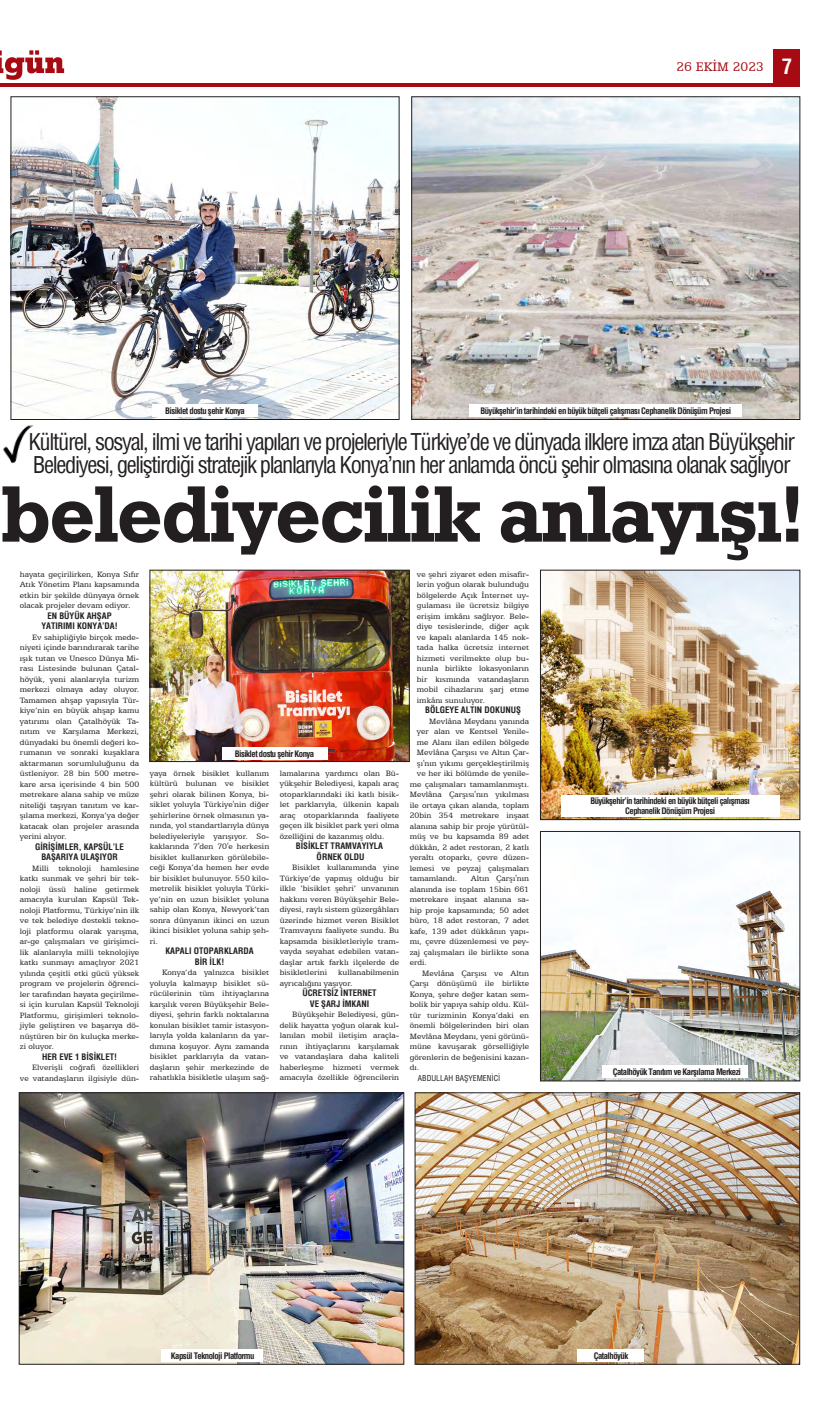
<style>
.page{position:relative;width:831px;height:1414px;background:#fff}
.page>*{position:absolute;margin:0;border:0;box-sizing:border-box;transform-origin:0 0}
.ana{font:79.62px "Geometric Slab 712 BT Bold A";letter-spacing:-.01em;color:#231f20}
.üst_ana_baslık{font:condensed 22.57px/23.4px "Helvetica";letter-spacing:-.06em;color:#231f20}
.t1{font:700 condensed 21px "Helvetica";color:#fff}
.t2{font:14px "Egyptian 505 BT";color:#a70a12}
.metin{font:8.75px/10.5px "Egyptian 505 BT";color:#231f20;text-align:justify}
.ara_bas{font:700 condensed 8.75px "Helvetica";letter-spacing:-.06em;color:#231f20}
.ara_bas-2{font:700 condensed 8.75px "Helvetica";color:#231f20}
.metin-2{font:condensed 7.88px "Helvetica";color:#231f20}
</style>
<div class="page">
<hr style="left:0;top:83px;width:121px;height:4px;background:#a70a12">
<svg style="left:0;top:50px;width:64px;height:30px"></svg>
<div style="left:774px;top:50px;width:26px;height:35px;background:#a70a12"></div>
<hr style="left:31px;top:83px;width:769px;height:4px;background:#a70a12">
<img style="left:13px;top:99px;width:384px;height:319px">
<div style="left:11px;top:97px;width:388px;height:323px;border:1px solid #231f20"></div>
<img style="left:414px;top:99px;width:384px;height:319px">
<div style="left:412px;top:97px;width:388px;height:323px;border:1px solid #231f20"></div>
<img style="left:542px;top:572px;width:256px;height:246px">
<div style="left:540px;top:570px;width:260px;height:250px;border:1px solid #231f20"></div>
<img style="left:542px;top:833px;width:256px;height:246px">
<div style="left:540px;top:831px;width:260px;height:250px;border:1px solid #231f20"></div>
<img style="left:21px;top:1095px;width:381px;height:267px">
<div style="left:19px;top:1093px;width:385px;height:271px;border:1px solid #231f20"></div>
<img style="left:417px;top:1095px;width:381px;height:267px">
<div style="left:415px;top:1093px;width:385px;height:271px;border:1px solid #231f20"></div>
<img style="left:152px;top:572px;width:255px;height:188px">
<div style="left:150px;top:570px;width:259px;height:192px;border:1px solid #231f20"></div>
<div style="left:152px;top:404px;width:106px;height:12px;background:#fff"></div>
<div style="left:222px;top:747px;width:105px;height:13px;background:#fff"></div>
<div style="left:469px;top:404px;width:273px;height:12px;background:#fff"></div>
<div style="left:561px;top:795px;width:218px;height:22px;background:#fff"></div>
<div style="left:161px;top:1349px;width:101px;height:13px;background:#fff"></div>
<div style="left:577px;top:1349px;width:66px;height:13px;background:#fff"></div>
<div style="left:602px;top:1065px;width:146px;height:13px;background:#fff"></div>
<img style="left:3px;top:425px;width:30px;height:39px">
<p class="ara_bas" style="left:165px;top:405px;width:81px">Bisiklet dostu şehir Konya</p>
<p class="t2" style="left:676px;top:59px;width:89px">26 EKİM 2023</p>
<p class="t1" style="left:782px;top:53px;width:12px">7</p>
<p class="ara_bas" style="left:480px;top:405px;width:252px">Büyükşehir’in tarihindeki en büyük bütçeli çalışması Cephanelik Dönüşüm Projesi</p>
<p class="üst_ana_baslık" style="left:28px;top:429px;width:768px">Kültürel, sosyal, ilmi ve tarihi yapıları ve projeleriyle Türkiye’de ve dünyada ilklere imza atan Büyükşehir<br>Belediyesi, geliştirdiği stratejik planlarıyla Konya’nın her anlamda öncü şehir olmasına olanak sağlıyor</p>
<p class="ana" style="left:2px;top:465px;width:803px">belediyecilik anlayışı!</p>
<p class="metin" style="left:20px;top:569px;width:121px">hayata geçirilirken, Konya Sıfır Atık Yönetim Planı kapsamında etkin bir şekilde dünyaya örnek olacak projeler devam ediyor.</p>
<p class="ara_bas-2" style="left:48px;top:610px;width:65px">EN BÜYÜK AHŞAP</p>
<p class="ara_bas-2" style="left:41px;top:620px;width:78px">YATIRIMI KONYA’DA!</p>
<p class="metin" style="left:20px;top:632px;width:121px;text-indent:12px">Ev sahipliğiyle birçok mede&shy;niyeti içinde barındırarak tarihe ışık tutan ve Unesco Dünya Mi&shy;rası Listesinde bulunan Çatal&shy;höyük, yeni alanlarıyla turizm merkezi olmaya aday oluyor.<br>Tamamen ahşap yapısıyla Tür&shy;kiye’nin en büyük ahşap kamu yatırımı olan Çatalhöyük Ta&shy;nıtım ve Karşılama Merkezi, dünyadaki bu önemli değeri ko&shy;rumanın ve sonraki kuşaklara aktarmanın sorumluluğunu da üstleniyor. 28 bin 500 metre&shy;kare arsa içerisinde 4 bin 500 metrekare alana sahip ve müze niteliği taşıyan tanıtım ve kar&shy;şılama merkezi, Konya’ya değer katacak olan projeler arasında yerini alıyor.</p>
<p class="ara_bas-2" style="left:35px;top:841px;width:90px">GİRİŞİMLER, KAPSÜL’LE</p>
<p class="ara_bas-2" style="left:41px;top:851px;width:78px">BAŞARIYA ULAŞIYOR</p>
<p class="metin" style="left:20px;top:863px;width:121px;text-indent:12px">Milli teknoloji hamlesine katkı sunmak ve şehri bir tek&shy;noloji üssü haline getirmek amacıyla kurulan Kapsül Tek&shy;noloji Platformu, Türkiye’nin ilk ve tek belediye destekli tekno&shy;loji platformu olarak yarışma, ar-ge çalışmaları ve girişimci&shy;lik alanlarıyla milli teknolojiye katkı sunmayı amaçlıyor 2021 yılında çeşitli etki gücü yüksek program ve projelerin öğrenci&shy;ler tarafından hayata geçirilme&shy;si için kurulan Kapsül Teknoloji Platformu, girişimleri teknolo&shy;jiyle geliştiren ve başarıya dö&shy;nüştüren bir ön kuluçka merke&shy;zi oluyor.</p>
<p class="ara_bas-2" style="left:42px;top:1051px;width:76px">HER EVE 1 BİSİKLET!</p>
<p class="metin" style="left:20px;top:1062px;width:121px;text-align:right">Elverişli coğrafi özellikleri<br>ve vatandaşların ilgisiyle dün-</p>
<p class="ara_bas" style="left:235px;top:748px;width:81px">Bisiklet dostu şehir Konya</p>
<p class="metin" style="left:150px;top:768px;width:121px">yaya örnek bisiklet kullanım kültürü bulunan ve bisiklet şehri olarak bilinen Konya, bi&shy;siklet yoluyla Türkiye'nin diğer şehirlerine örnek olmasının ya&shy;nında, yol standartlarıyla dünya belediyeleriyle yarışıyor. So&shy;kaklarında 7'den 70'e herkesin bisiklet kullanırken görülebile&shy;ceği Konya’da hemen her evde bir bisiklet bulunuyor. 550 kilo&shy;metrelik bisiklet yoluyla Türki&shy;ye’nin en uzun bisiklet yoluna sahip olan Konya, Newyork’tan sonra dünyanın ikinci en uzun ikinci bisiklet yoluna sahip şeh&shy;ri.</p>
<p class="ara_bas-2" style="left:165px;top:945px;width:90px">KAPALI OTOPARKLARDA</p>
<p class="ara_bas" style="left:195px;top:956px;width:31px">BİR İLK!</p>
<p class="metin" style="left:150px;top:967px;width:121px;text-indent:12px">Konya’da yalnızca bisiklet yoluyla kalmayıp bisiklet sü&shy;rücülerinin tüm ihtiyaçlarına karşılık veren Büyükşehir Bele&shy;diyesi, şehrin farklı noktalarına konulan bisiklet tamir istasyon&shy;larıyla yolda kalanların da yar&shy;dımına koşuyor. Aynı zamanda bisiklet parklarıyla da vatan&shy;daşların şehir merkezinde de rahatlıkla bisikletle ulaşım sağ-</p>
<p class="metin" style="left:280px;top:768px;width:121px">lamalarına yardımcı olan Bü&shy;yükşehir Belediyesi, kapalı araç otoparklarındaki iki katlı bisik&shy;let parklarıyla, ülkenin kapalı araç otoparklarında faaliyete geçen ilk bisiklet park yeri olma özelliğini de kazanmış oldu.</p>
<p class="ara_bas-2" style="left:296px;top:840px;width:89px">BİSİKLET TRAMVAYIYLA</p>
<p class="ara_bas-2" style="left:317px;top:851px;width:49px">ÖRNEK OLDU</p>
<p class="metin" style="left:280px;top:862px;width:121px;text-indent:12px">Bisiklet kullanımında yine Türkiye’de yapmış olduğu bir ilkle ‘bisiklet şehri’ unvanının hakkını veren Büyükşehir Bele&shy;diyesi, raylı sistem güzergâhları üzerinde hizmet veren Bisiklet Tramvayını faaliyete sundu. Bu kapsamda bisikletleriyle tram&shy;vayda seyahat edebilen vatan&shy;daşlar artık farklı ilçelerde de bisikletlerini</p>
<p class="metin" style="left:280px;top:967px;width:121px;text-indent:58px">kullanabilmenin ayrıcalığını yaşıyor.</p>
<p class="ara_bas-2" style="left:302px;top:987px;width:76px">ÜCRETSİZ İNTERNET</p>
<p class="ara_bas-2" style="left:310px;top:998px;width:61px">VE ŞARJ İMKANI</p>
<p class="metin" style="left:280px;top:1009px;width:121px;text-indent:12px">Büyükşehir Belediyesi, gün&shy;delik hayatta yoğun olarak kul&shy;lanılan mobil iletişim araçla&shy;rının ihtiyaçlarını karşılamak ve vatandaşlara daha kaliteli haberleşme hizmeti vermek amacıyla özellikle öğrencilerin</p>
<p class="metin" style="left:417px;top:569px;width:114px">ve şehri ziyaret eden misafir&shy;lerin yoğun olarak bulunduğu bölgelerde Açık İnternet uy&shy;gulaması ile ücretsiz bilgiye erişim imkânı sağlıyor. Bele&shy;diye tesislerinde, diğer açık ve kapalı alanlarda 145 nok&shy;tada halka ücretsiz internet hizmeti verilmekte olup bu&shy;nunla birlikte lokasyonların bir kısmında vatandaşların mobil cihazlarını şarj etme imkânı sunuluyor.</p>
<p class="ara_bas-2" style="left:425px;top:704px;width:97px">BÖLGEYE ALTIN DOKUNUŞ</p>
<p class="metin" style="left:429px;top:716px;width:101px">Mevlâna Meydanı yanında</p>
<p class="metin" style="left:417px;top:726px;width:114px">yer alan ve Kentsel Yenile-</p>
<p class="metin" style="left:417px;top:737px;width:114px">me Alanı ilan edilen bölgede</p>
<p class="metin" style="left:417px;top:747px;width:114px">Mevlâna Çarşısı ve Altın Çar-</p>
<p class="metin" style="left:417px;top:758px;width:114px">şı'nın yıkımı gerçekleştirilmiş</p>
<p class="metin" style="left:417px;top:768px;width:114px">ve her iki bölümde de yenile-</p>
<p class="metin" style="left:410px;top:779px;width:121px">me çalışmaları tamamlanmıştı.</p>
<p class="metin" style="left:410px;top:789px;width:121px">Mevlâna Çarşısı'nın yıkılması</p>
<p class="metin" style="left:410px;top:800px;width:121px">ile ortaya çıkan alanda, toplam</p>
<p class="metin" style="left:410px;top:810px;width:121px">20bin 354 metrekare inşaat</p>
<p class="metin" style="left:410px;top:821px;width:121px">alanına sahip bir proje yürütül-</p>
<p class="metin" style="left:410px;top:831px;width:121px">müş ve bu kapsamda 89 adet</p>
<p class="metin" style="left:410px;top:842px;width:121px">dükkân, 2 adet restoran, 2 katlı</p>
<p class="metin" style="left:410px;top:852px;width:121px">yeraltı otoparkı, çevre düzen-</p>
<p class="metin" style="left:410px;top:863px;width:121px">lemesi ve peyzaj çalışmaları</p>
<p class="metin" style="left:410px;top:873px;width:49px">tamamlandı.</p>
<p class="metin" style="left:410px;top:873px;width:121px;text-indent:61px">Altın Çarşı'nın alanında ise toplam 15bin 661 metrekare inşaat alanına sa&shy;hip proje kapsamında; 50 adet büro, 18 adet restoran, 7 adet kafe, 139 adet dükkânın yapı&shy;mı, çevre düzenlemesi ve pey&shy;zaj çalışmaları ile birlikte sona erdi.</p>
<p class="metin" style="left:410px;top:968px;width:121px;text-indent:12px">Mevlâna Çarşısı ve Altın Çarşı dönüşümü ile birlikte Konya, şehre değer katan sem&shy;bolik bir yapıya sahip oldu. Kül&shy;tür turizminin Konya’daki en önemli bölgelerinden biri olan Mevlâna Meydanı, yeni görünü&shy;müne kavuşarak görselliğiyle görenlerin de beğenisini kazan&shy;dı.</p>
<p class="metin-2" style="left:410px;top:1073px;width:92px">■ ABDULLAH BAŞYEMENİCİ</p>
<p class="ara_bas" style="left:590px;top:795px;width:161px">Büyükşehir’in tarihindeki en büyük bütçeli çalışması</p>
<p class="ara_bas" style="left:625px;top:805px;width:91px">Cephanelik Dönüşüm Projesi</p>
<p class="ara_bas" style="left:613px;top:1066px;width:130px">Çatalhöyük Tanıtım ve Karşılama Merkezi</p>
<p class="ara_bas" style="left:171px;top:1350px;width:85px">Kapsül Teknoloji Platformu</p>
<p class="ara_bas" style="left:594px;top:1350px;width:36px">Çatalhöyük</p>
</div>
